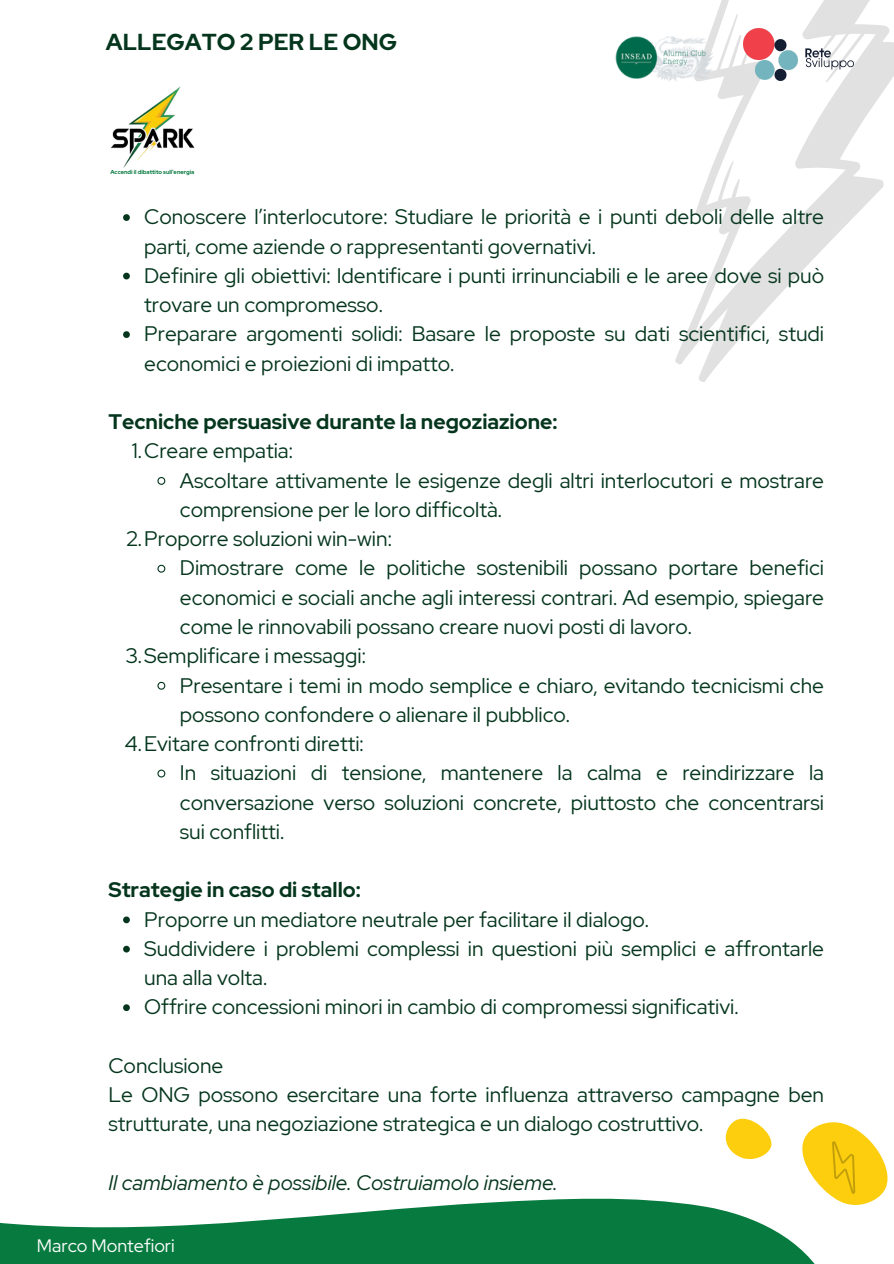
<style>
.page{position:relative;width:894px;height:1264px;background:#fff}
.page>*{position:absolute;margin:0;border:0;box-sizing:border-box;transform-origin:0 0}
.t1{font:700 23.1px "Red Hat Display";color:#05361d}
.t2{font:21px/29.2px "Red Hat Display";color:#05361d}
.t3{font:700 21px "Red Hat Display";color:#05361d}
.t4{font:italic 21px "Red Hat Display";color:#05361d}
.t5{font:18px "Red Hat Display";color:#fff}
.t6{font:700 5.7px "Red Hat Display";color:#077b3f}
</style>
<div class="page">
<svg style="left:675px;top:0;width:218px;height:382px"></svg>
<img style="left:110px;top:86px;width:85px;height:82px">
<svg style="left:0;top:1198px;width:814px;height:65px;fill:#077b3f"></svg>
<svg style="left:725px;top:1118px;width:47px;height:41px"></svg>
<svg style="left:123px;top:214px;width:7px;height:7px"></svg>
<svg style="left:123px;top:273px;width:7px;height:6px"></svg>
<svg style="left:123px;top:331px;width:7px;height:7px"></svg>
<svg style="left:157px;top:477px;width:9px;height:8px"></svg>
<svg style="left:157px;top:564px;width:9px;height:9px"></svg>
<svg style="left:157px;top:681px;width:9px;height:9px"></svg>
<svg style="left:157px;top:769px;width:9px;height:9px"></svg>
<svg style="left:123px;top:916px;width:7px;height:7px"></svg>
<svg style="left:123px;top:945px;width:7px;height:7px"></svg>
<svg style="left:123px;top:1004px;width:7px;height:7px"></svg>
<svg style="left:795px;top:1122px;width:93px;height:83px"></svg>
<img style="left:743px;top:29px;width:110px;height:52px">
<img style="left:615px;top:29px;width:122px;height:61px">
<p class="t1" style="left:106px;top:26px;width:292px">ALLEGATO 2 PER LE ONG</p>
<h2 class="t6" style="left:110px;top:168px;width:86px">Accendi il dibattito sull’energia</h2>
<p class="t2" style="left:144px;top:202px;width:681px">Conoscere l’interlocutore: Studiare le priorità e i punti deboli delle altre parti, come aziende o rappresentanti governativi.</p>
<p class="t2" style="left:144px;top:261px;width:681px">Definire gli obiettivi: Identificare i punti irrinunciabili e le aree dove si può trovare un compromesso.</p>
<p class="t2" style="left:144px;top:319px;width:681px">Preparare argomenti solidi: Basare le proposte su dati scientifici, studi economici e proiezioni di impatto.</p>
<h1 class="t3" style="left:108px;top:408px;width:450px">Tecniche persuasive durante la negoziazione:</h1>
<p class="t2" style="left:132px;top:436px;width:162px">1.Creare empatia:</p>
<p class="t2" style="left:180px;top:465px;width:645px">Ascoltare attivamente le esigenze degli altri interlocutori e mostrare comprensione per le loro difficoltà.</p>
<p class="t2" style="left:126px;top:524px;width:267px">2.Proporre soluzioni win-win:</p>
<p class="t2" style="left:180px;top:553px;width:645px;text-align:justify">Dimostrare come le politiche sostenibili possano portare benefici economici e sociali anche agli interessi contrari. Ad esempio, spiegare come le rinnovabili possano creare nuovi posti di lavoro.</p>
<p class="t2" style="left:126px;top:641px;width:242px">3.Semplificare i messaggi:</p>
<h2 class="t2" style="left:180px;top:670px;width:645px">Presentare i temi in modo semplice e chiaro, evitando tecnicismi che possono confondere o alienare il pubblico.</h2>
<p class="t2" style="left:125px;top:729px;width:240px">4.Evitare confronti diretti:</p>
<p class="t2" style="left:180px;top:758px;width:645px;text-align:justify">In situazioni di tensione, mantenere la calma e reindirizzare la conversazione verso soluzioni concrete, piuttosto che concentrarsi sui conflitti.</p>
<p class="t3" style="left:108px;top:876px;width:254px">Strategie in caso di stallo:</p>
<p class="t2" style="left:144px;top:904px;width:506px">Proporre un mediatore neutrale per facilitare il dialogo.</p>
<p class="t2" style="left:144px;top:933px;width:681px">Suddividere i problemi complessi in questioni più semplici e affrontarle una alla volta.</p>
<p class="t2" style="left:144px;top:992px;width:595px">Offrire concessioni minori in cambio di compromessi significativi.</p>
<p class="t2" style="left:108px;top:1050px;width:717px">Conclusione<br>Le ONG possono esercitare una forte influenza attraverso campagne ben strutturate, una negoziazione strategica e un dialogo costruttivo.</p>
<p class="t4" style="left:108px;top:1168px;width:450px">Il cambiamento è possibile. Costruiamolo insieme.</p>
<p class="t5" style="left:37px;top:1233px;width:139px">Marco Montefiori</p>
</div>
